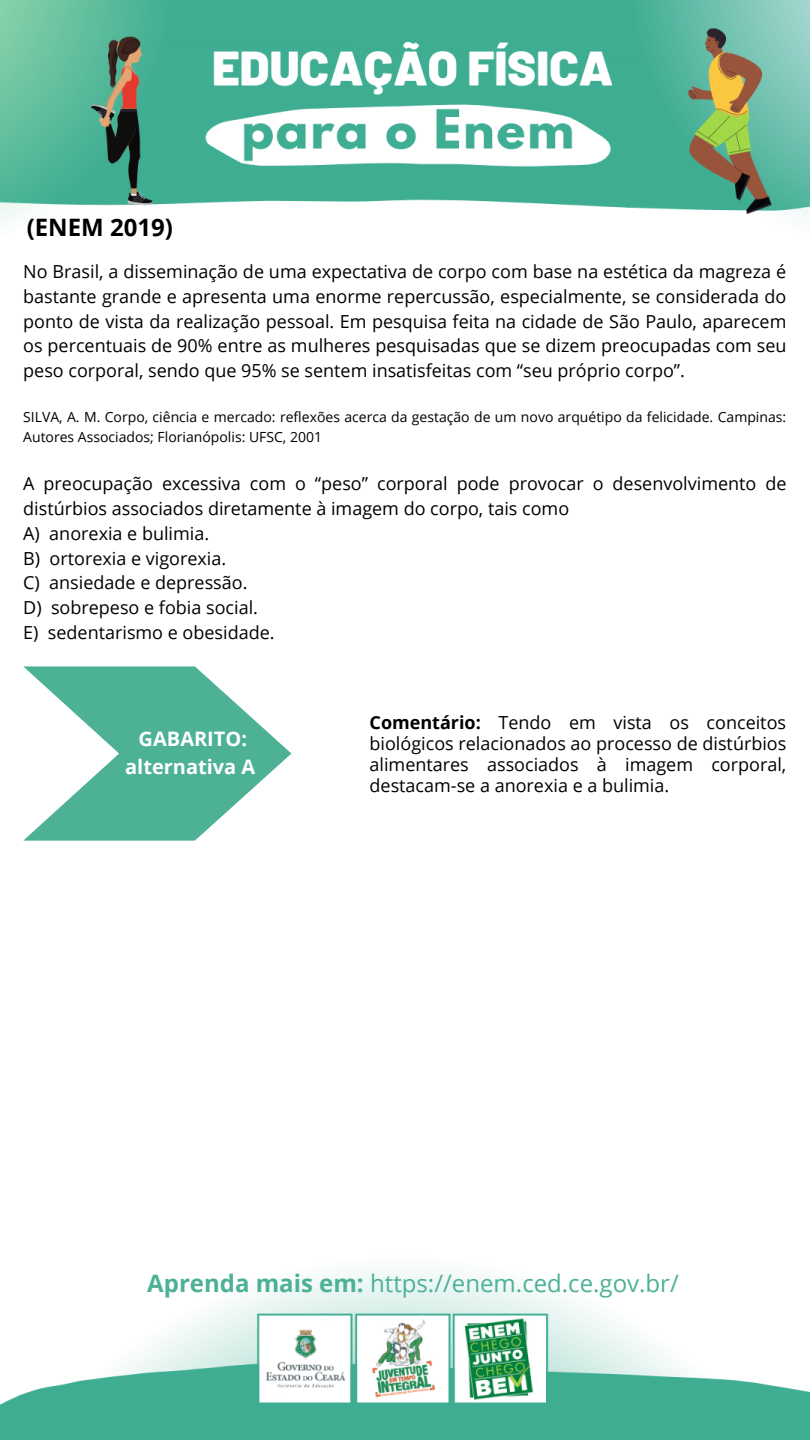
<style>
.page{position:relative;width:810px;height:1440px;background:#fff}
.page>*{position:absolute;margin:0;border:0;box-sizing:border-box;transform-origin:0 0}
.t1{font:24px "Open Sans";color:#4cb195}
.t2{font:700 24px "Open Sans";color:#000}
.t3{font:700 20px/28px "Open Sans";color:#fff;text-align:center}
.t4{font:18px/24.8px "Open Sans";color:#000;text-align:justify}
.t5{font:14px/19.5px "Open Sans";color:#000}
.s1{font-weight:700}
</style>
<div class="page">
<img style="left:0;top:0;width:810px;height:1440px">
<svg style="left:23px;top:666px;width:268px;height:175px;fill:#4cb195"></svg>
<h1 class="t2" style="left:27px;top:210px;width:148px">(ENEM 2019)</h1>
<p class="t4" style="left:23px;top:259px;width:765px">No Brasil, a disseminação de uma expectativa de corpo com base na estética da magreza é bastante grande e apresenta uma enorme repercussão, especialmente, se considerada do ponto de vista da realização pessoal. Em pesquisa feita na cidade de São Paulo, aparecem os percentuais de 90% entre as mulheres pesquisadas que se dizem preocupadas com seu peso corporal, sendo que 95% se sentem insatisfeitas com “seu próprio corpo”.</p>
<p class="t5" style="left:23px;top:407px;width:764px">SILVA, A. M. Corpo, ciência e mercado: reflexões acerca da gestação de um novo arquétipo da felicidade. Campinas:<br>Autores Associados; Florianópolis: UFSC, 2001</p>
<p class="t4" style="left:23px;top:471px;width:765px;text-align:left">A preocupação excessiva com o “peso” corporal pode provocar o desenvolvimento de distúrbios associados diretamente à imagem do corpo, tais como<br>A) anorexia e bulimia.<br>B) ortorexia e vigorexia.<br>C) ansiedade e depressão.<br>D) sobrepeso e fobia social.<br>E) sedentarismo e obesidade.</p>
<p class="t3" style="left:125px;top:725px;width:132px">GABARITO: alternativa A</p>
<p class="t4" style="left:370px;top:711px;width:418px;line-height:21px"><span class="s1">Comentário:</span> Tendo em vista os conceitos biológicos relacionados ao processo de distúrbios alimentares associados à imagem corporal, destacam-se a anorexia e a bulimia.</p>
<h1 class="t1" style="left:147px;top:1267px;width:533px"><span class="s1">Aprenda mais em:</span> https://enem.ced.ce.gov.br/</h1>
</div>
